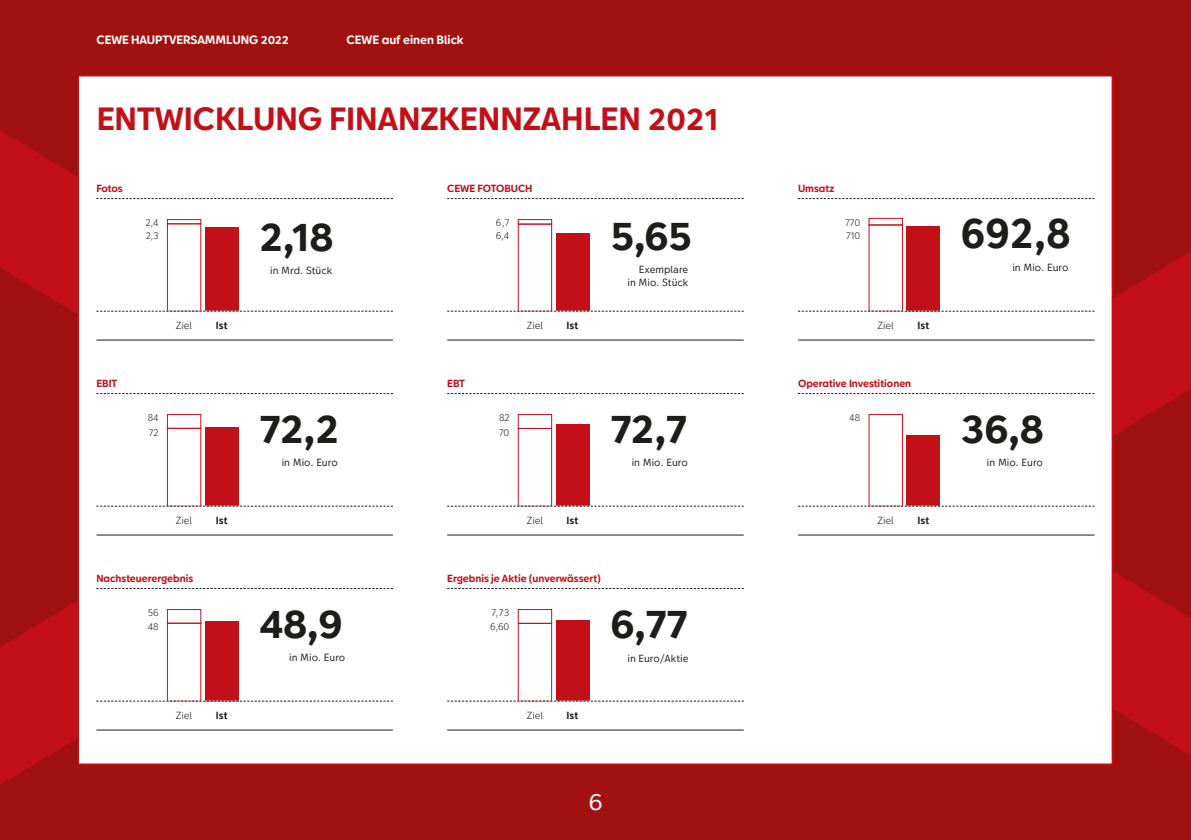
<style>
.page{position:relative;width:1191px;height:840px;background:#fff}
.page>*{position:absolute;margin:0;border:0;box-sizing:border-box;transform-origin:0 0}
.t1{font:700 41.2px "CEWE Head";letter-spacing:-.02em;color:#1d1d1b}
.t2{font:700 32px "CEWE Head";color:#c31018}
.t3{font:24px "CEWE Head";color:#fff}
.t4{font:700 12px "CEWE Head";letter-spacing:-.005em;color:#fff}
.t5{font:700 10.4px "CEWE Head";color:#c31018}
.t6{font:10.4px/13.2px "CEWE Text";color:#1d1d1b;text-align:right}
.t7{font:300 10.4px "CEWE Cond";letter-spacing:-.005em;color:#1d1d1b}
.t8{font:300 10.4px "CEWE Text";letter-spacing:-.005em;color:#1d1d1b}
.t9{font:700 10.4px "CEWE Text";color:#1d1d1b}
</style>
<div class="page">
<div style="left:0;top:0;width:1190px;height:839px;background:#a01110"></div>
<svg style="left:0;top:130px;width:78px;height:185px"></svg>
<svg style="left:0;top:599px;width:79px;height:185px"></svg>
<svg style="left:1113px;top:569px;width:78px;height:186px"></svg>
<svg style="left:1113px;top:251px;width:78px;height:186px"></svg>
<div style="left:78px;top:75px;width:1035px;height:689px;background:#fff;border:1px solid #c31018"></div>
<svg style="left:96px;top:393px;width:297px;height:1px"></svg>
<hr style="left:96px;top:534px;width:297px;height:1px;background:#1d1d1b">
<div style="left:205px;top:427px;width:33px;height:79px;background:#c31018"></div>
<div style="left:167px;top:428px;width:34px;height:78px;border:1px solid #c31018"></div>
<div style="left:167px;top:414px;width:34px;height:14px;border:1px solid #c31018"></div>
<svg style="left:96px;top:505px;width:297px;height:1px"></svg>
<svg style="left:447px;top:393px;width:296px;height:1px"></svg>
<hr style="left:447px;top:534px;width:296px;height:1px;background:#1d1d1b">
<div style="left:556px;top:424px;width:33px;height:82px;background:#c31018"></div>
<div style="left:518px;top:428px;width:34px;height:78px;border:1px solid #c31018"></div>
<div style="left:518px;top:414px;width:34px;height:14px;border:1px solid #c31018"></div>
<svg style="left:447px;top:505px;width:296px;height:1px"></svg>
<svg style="left:96px;top:588px;width:297px;height:1px"></svg>
<hr style="left:96px;top:729px;width:297px;height:1px;background:#1d1d1b">
<div style="left:205px;top:620px;width:33px;height:80px;background:#c31018"></div>
<div style="left:167px;top:622px;width:34px;height:79px;border:1px solid #c31018"></div>
<div style="left:167px;top:609px;width:34px;height:14px;border:1px solid #c31018"></div>
<svg style="left:96px;top:700px;width:297px;height:1px"></svg>
<svg style="left:447px;top:588px;width:296px;height:1px"></svg>
<hr style="left:447px;top:729px;width:296px;height:1px;background:#1d1d1b">
<div style="left:556px;top:620px;width:33px;height:80px;background:#c31018"></div>
<div style="left:518px;top:622px;width:34px;height:79px;border:1px solid #c31018"></div>
<div style="left:518px;top:609px;width:34px;height:14px;border:1px solid #c31018"></div>
<svg style="left:447px;top:700px;width:296px;height:1px"></svg>
<svg style="left:798px;top:393px;width:296px;height:1px"></svg>
<hr style="left:798px;top:534px;width:296px;height:1px;background:#1d1d1b">
<div style="left:906px;top:435px;width:34px;height:71px;background:#c31018"></div>
<svg style="left:798px;top:505px;width:296px;height:1px"></svg>
<svg style="left:96px;top:198px;width:297px;height:1px"></svg>
<hr style="left:96px;top:339px;width:297px;height:1px;background:#1d1d1b">
<div style="left:205px;top:227px;width:33px;height:84px;background:#c31018"></div>
<div style="left:167px;top:223px;width:34px;height:88px;border:1px solid #c31018"></div>
<div style="left:167px;top:219px;width:34px;height:5px;border:1px solid #c31018"></div>
<svg style="left:96px;top:310px;width:297px;height:1px"></svg>
<svg style="left:447px;top:198px;width:296px;height:1px"></svg>
<hr style="left:447px;top:339px;width:296px;height:1px;background:#1d1d1b">
<div style="left:556px;top:233px;width:33px;height:78px;background:#c31018"></div>
<div style="left:518px;top:223px;width:34px;height:88px;border:1px solid #c31018"></div>
<div style="left:518px;top:219px;width:34px;height:5px;border:1px solid #c31018"></div>
<svg style="left:447px;top:310px;width:296px;height:1px"></svg>
<svg style="left:798px;top:198px;width:296px;height:1px"></svg>
<hr style="left:798px;top:339px;width:296px;height:1px;background:#1d1d1b">
<div style="left:906px;top:226px;width:34px;height:85px;background:#c31018"></div>
<div style="left:868px;top:218px;width:34px;height:7px;border:1px solid #c31018"></div>
<svg style="left:798px;top:310px;width:296px;height:1px"></svg>
<p class="t4" style="left:96px;top:32px;width:194px">CEWE HAUPTVERSAMMLUNG 2022</p>
<p class="t4" style="left:346px;top:32px;width:119px">CEWE auf einen Blick</p>
<h2 class="t2" style="left:97px;top:98px;width:623px">ENTWICKLUNG FINANZKENNZAHLEN 2021</h2>
<p class="t5" style="left:96px;top:182px;width:28px">Fotos</p>
<p class="t5" style="left:447px;top:182px;width:87px">CEWE FOTOBUCH</p>
<p class="t7" style="left:146px;top:216px;width:14px">2,4</p>
<p class="t7" style="left:146px;top:229px;width:14px">2,3</p>
<h1 class="t1" style="left:259px;top:210px;width:76px">2,18</h1>
<p class="t6" style="left:270px;top:263px;width:64px">in Mrd. Stück</p>
<p class="t7" style="left:496px;top:216px;width:15px">6,7</p>
<p class="t7" style="left:496px;top:229px;width:15px">6,4</p>
<h1 class="t1" style="left:610px;top:209px;width:83px">5,65</h1>
<p class="t6" style="left:627px;top:262px;width:62px">Exemplare<br>in Mio. Stück</p>
<p class="t8" style="left:176px;top:319px;width:18px">Ziel</p>
<p class="t9" style="left:216px;top:319px;width:13px">Ist</p>
<p class="t8" style="left:527px;top:319px;width:18px">Ziel</p>
<p class="t9" style="left:566px;top:319px;width:13px">Ist</p>
<p class="t5" style="left:96px;top:377px;width:22px">EBIT</p>
<p class="t5" style="left:447px;top:377px;width:19px">EBT</p>
<p class="t7" style="left:148px;top:411px;width:12px">84</p>
<p class="t7" style="left:149px;top:425px;width:11px">72</p>
<h1 class="t1" style="left:259px;top:402px;width:81px">72,2</h1>
<p class="t6" style="left:282px;top:456px;width:58px">in Mio. Euro</p>
<p class="t7" style="left:499px;top:411px;width:12px">82</p>
<p class="t7" style="left:499px;top:425px;width:12px">70</p>
<h1 class="t1" style="left:610px;top:402px;width:79px">72,7</h1>
<p class="t6" style="left:632px;top:456px;width:58px">in Mio. Euro</p>
<p class="t8" style="left:176px;top:514px;width:18px">Ziel</p>
<p class="t9" style="left:216px;top:514px;width:13px">Ist</p>
<p class="t8" style="left:527px;top:514px;width:18px">Ziel</p>
<p class="t9" style="left:566px;top:514px;width:13px">Ist</p>
<p class="t5" style="left:96px;top:571px;width:98px">Nachsteuerergebnis</p>
<p class="t5" style="left:447px;top:571px;width:155px">Ergebnis je Aktie (unverwässert)</p>
<p class="t7" style="left:148px;top:606px;width:12px">56</p>
<p class="t7" style="left:148px;top:619px;width:12px">48</p>
<h1 class="t1" style="left:259px;top:597px;width:85px">48,9</h1>
<p class="t6" style="left:289px;top:650px;width:58px">in Mio. Euro</p>
<p class="t7" style="left:491px;top:606px;width:20px">7,73</p>
<p class="t7" style="left:490px;top:620px;width:21px">6,60</p>
<h1 class="t1" style="left:610px;top:597px;width:80px">6,77</h1>
<p class="t6" style="left:627px;top:651px;width:63px">in Euro/Aktie</p>
<p class="t8" style="left:176px;top:709px;width:18px">Ziel</p>
<p class="t9" style="left:216px;top:708px;width:13px">Ist</p>
<p class="t8" style="left:527px;top:709px;width:18px">Ziel</p>
<p class="t9" style="left:566px;top:708px;width:13px">Ist</p>
<h3 class="t3" style="left:588px;top:786px;width:16px">6</h3>
<p class="t5" style="left:798px;top:182px;width:38px">Umsatz</p>
<p class="t7" style="left:845px;top:216px;width:17px">770</p>
<p class="t7" style="left:846px;top:229px;width:16px">710</p>
<p class="t8" style="left:877px;top:319px;width:18px">Ziel</p>
<p class="t9" style="left:917px;top:319px;width:13px">Ist</p>
<p class="t5" style="left:798px;top:377px;width:115px">Operative Investitionen</p>
<p class="t7" style="left:849px;top:411px;width:12px">48</p>
<p class="t8" style="left:877px;top:514px;width:18px">Ziel</p>
<p class="t9" style="left:917px;top:514px;width:13px">Ist</p>
<h1 class="t1" style="left:961px;top:207px;width:112px">692,8</h1>
<p class="t6" style="left:1012px;top:261px;width:58px">in Mio. Euro</p>
<h1 class="t1" style="left:961px;top:402px;width:84px">36,8</h1>
<p class="t6" style="left:987px;top:456px;width:58px">in Mio. Euro</p>
</div>
